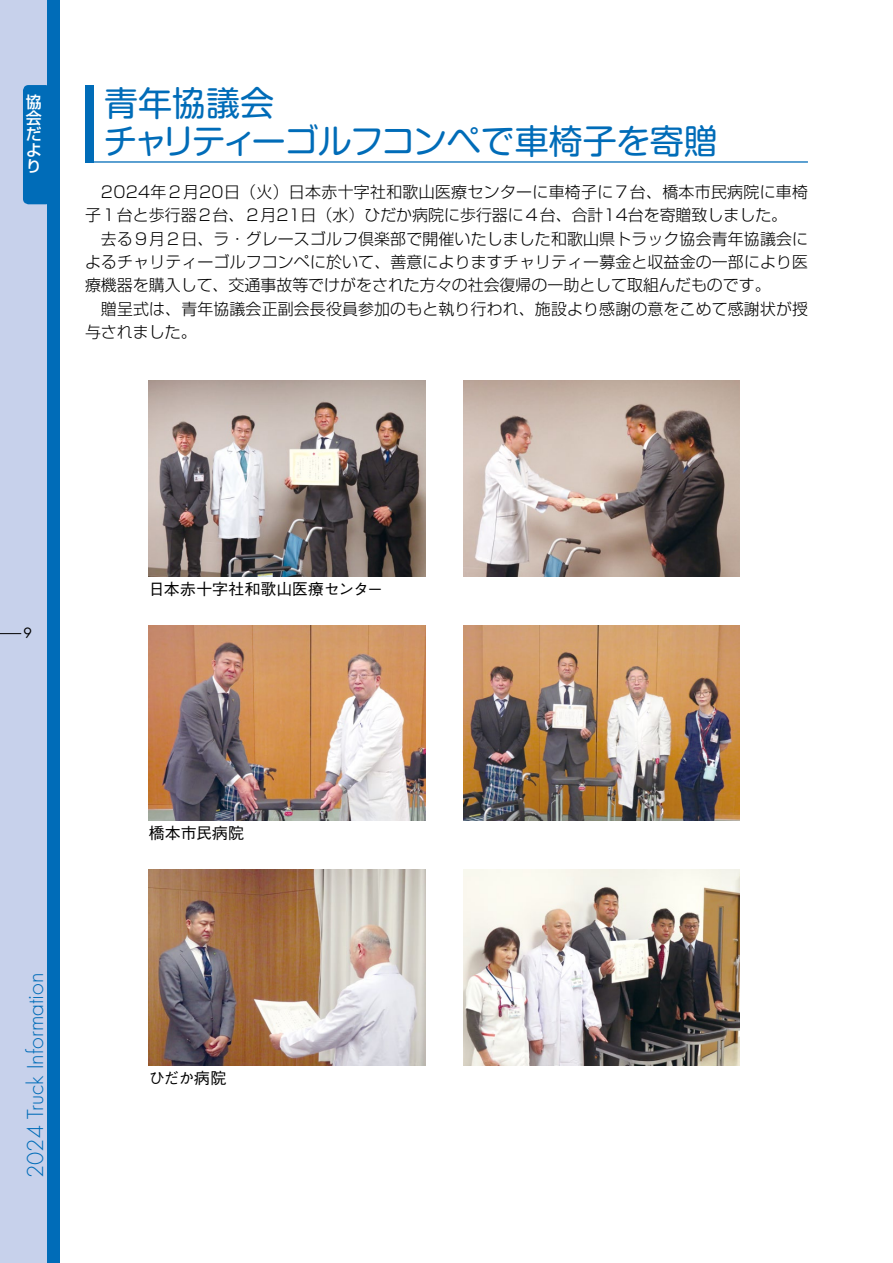
<style>
.page{position:relative;width:893px;height:1263px;background:#fff}
.page>*{position:absolute;margin:0;border:0;box-sizing:border-box;transform-origin:0 0}
.t1{font:34.05px/37.2px "Shin M Go Pro";letter-spacing:-.02em;color:#006cb8}
.t2{font:300 21.3px "Futura Std";color:#006cb8}
.t3{font:300 15.9px/23.4px "Shin Go Pro";color:#000;text-align:justify}
.t4{font:300 15.9px/23.4px "Shin Go Pro";letter-spacing:.02em;color:#000}
.t5{font:500 15.9px "Gothic BBB Pro";letter-spacing:-.005em;color:#000}
.t6{font:500 15.9px/15.9px "Shin Go Pro";color:#fff;text-align:justify}
.t7{font:13.8px "Futura Std";color:#000}
</style>
<div class="page">
<div style="left:0;top:0;width:51px;height:1263px;background:#c7d1eb"></div>
<div style="left:23px;top:85px;width:28px;height:119px;background:#006cb8;border-radius:6px"></div>
<div style="left:47px;top:0;width:13px;height:1263px;background:#006cb8"></div>
<svg style="left:0;top:633px;width:21px;height:1px"></svg>
<div style="left:85px;top:85px;width:9px;height:78px;background:#006cb8"></div>
<hr style="left:85px;top:161px;width:723px;height:2px;background:#006cb8">
<img style="left:149px;top:381px;width:276px;height:195px">
<img style="left:149px;top:625px;width:276px;height:196px">
<img style="left:149px;top:870px;width:276px;height:195px">
<img style="left:463px;top:381px;width:277px;height:195px">
<img style="left:463px;top:625px;width:277px;height:196px">
<img style="left:463px;top:870px;width:277px;height:195px">
<p class="t6" style="left:26px;top:93px;width:17px">協会だより</p>
<h1 class="t1" style="left:104px;top:81px;width:616px">青年協議会<br>チャリティーゴルフコンペで車椅子を寄贈</h1>
<p class="t4" style="left:85px;top:178px;width:725px;text-indent:16px">2024年２月20日（火）日本赤十字社和歌山医療センターに車椅子に７台、橋本市民病院に車椅子１台と歩行器２台、２月21日（水）ひだか病院に歩行器に４台、合計14台を寄贈致しました。</p>
<p class="t3" style="left:85px;top:225px;width:725px;text-indent:16px">去る９月２日、ラ・グレースゴルフ倶楽部で開催いたしました和歌山県トラック協会青年協議会によるチャリティーゴルフコンペに於いて、善意によりますチャリティー募金と収益金の一部により医療機器を購入して、交通事故等でけがをされた方々の社会復帰の一助として取組んだものです。</p>
<p class="t3" style="left:85px;top:295px;width:725px;text-indent:16px">贈呈式は、青年協議会正副会長役員参加のもと執り行われ、施設より感謝の意をこめて感謝状が授与されました。</p>
<p class="t7" style="left:23px;top:624px;width:10px">9</p>
<h2 class="t2" style="left:22px;top:1178px;width:207px;rotate:-90deg">2024 Truck Information</h2>
<p class="t5" style="left:149px;top:576px;width:236px">日本赤十字社和歌山医療センター</p>
<p class="t5" style="left:149px;top:821px;width:97px">橋本市民病院</p>
<p class="t5" style="left:149px;top:1065px;width:79px">ひだか病院</p>
</div>
